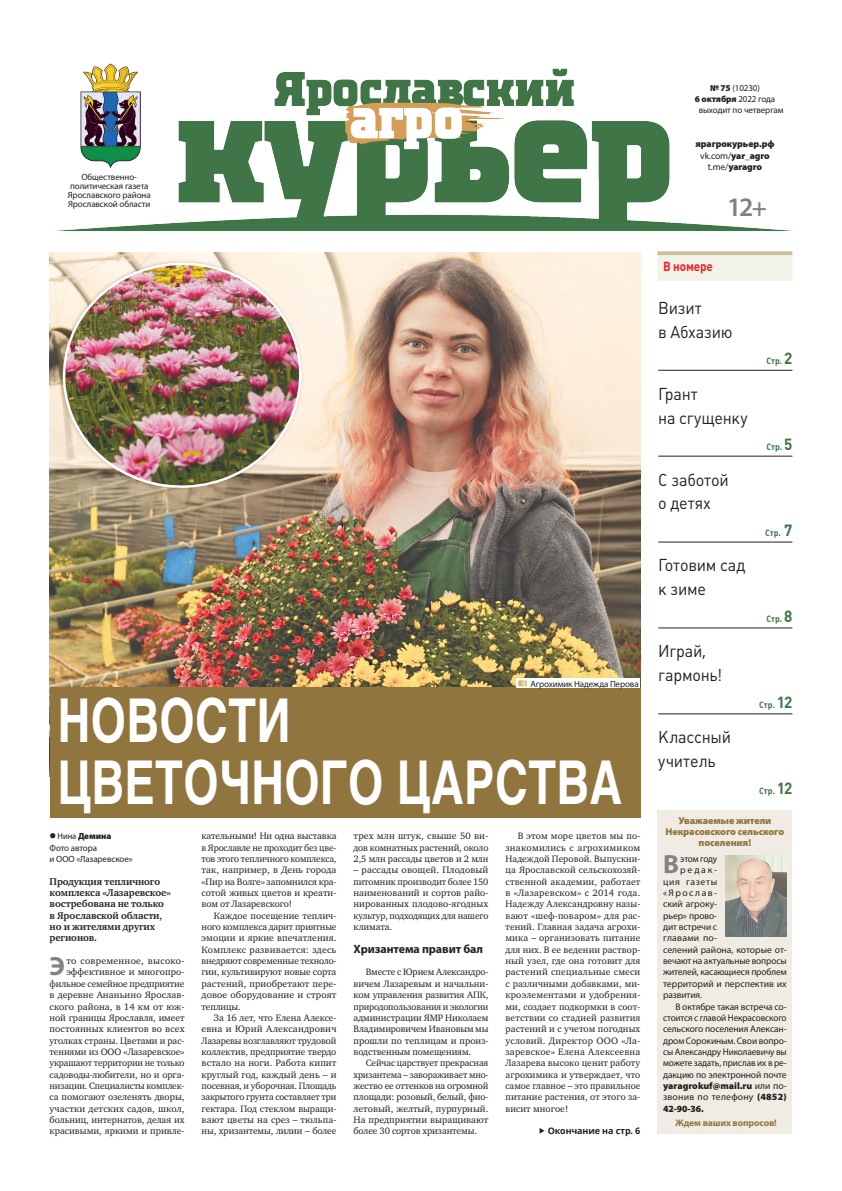
<style>
.page{position:relative;width:842px;height:1191px;background:#fff}
.page>*{position:absolute;margin:0;border:0;box-sizing:border-box;transform-origin:0 0}
.t1{font:700 59.9px/62.8px "Helios";letter-spacing:.01em;color:#fff;scale:.75 1}
.t2{font:600 26.7px "Myriad Pro";color:#808285}
.t3{font:700 26.3px "Myriad Pro";color:#808285}
.t4{font:17px/23.8px "Plumb";letter-spacing:-.015em;color:#231f20;scale:.95 1}
.t5{font:700 13px "Plumb";letter-spacing:-.01em;color:#ee2124;scale:.9 1}
.t6{font:700 12px "Myriad Pro";letter-spacing:-.01em;color:#231f20}
.t7{font:700 10px/11.3px "Charter C";letter-spacing:-.01em;color:#231f20}
.t8{font:900 10px/11px "Myriad Pro";letter-spacing:-.01em;color:#91753e;text-align:center}
.t9{font:9.5px/11.3px "Charter C";letter-spacing:-.005em;color:#231f20;text-align:justify}
.t10{font:9.5px "Myriad Pro";letter-spacing:-.01em;color:#231f20}
.t11{font:900 9.5px/11.2px "Myriad Pro";letter-spacing:-.01em;color:#231f20;text-align:center}
.t12{font:9.5px "Myriad Pro";letter-spacing:.02em;color:#231f20}
.t13{font:700 9.5px "Myriad Pro";letter-spacing:-.01em;color:#91753e}
.t14{font:9.5px "Myriad Pro";letter-spacing:.025em;color:#231f20}
.t15{font:9.5px "Myriad Pro";letter-spacing:.07em;color:#231f20}
.t16{font:9.5px "Myriad Pro";letter-spacing:.15em;color:#231f20}
.t17{font:9px/9px "Myriad Pro";letter-spacing:-.01em;color:#231f20;text-align:center}
.t18{font:9px/11.3px "Myriad Pro";letter-spacing:-.01em;color:#231f20;scale:.95 1}
.t19{font:700 9px "Plumb";letter-spacing:-.005em;color:#407546;scale:.95 1}
.t20{font:900 9px "Myriad Pro";letter-spacing:-.01em;color:#231f20}
.t21{font:700 9px "Open Sans";letter-spacing:-.015em;color:#231f20}
.s1{font-weight:900}
.s2{font-weight:400}
.s3{font-size:25.7px}
.s4{font-family:"SD Helveticons Demo";font-size:12px;color:#dbb061}
.s5{font-size:16px}
</style>
<div class="page">
<svg style="left:657px;top:251px;width:135px;height:4px"></svg>
<div style="left:657px;top:255px;width:135px;height:26px;background:#f2f2e9"></div>
<hr style="left:658px;top:370px;width:134px;height:1px;background:#231f20">
<hr style="left:658px;top:456px;width:134px;height:1px;background:#231f20">
<hr style="left:658px;top:542px;width:134px;height:1px;background:#231f20">
<hr style="left:658px;top:628px;width:134px;height:1px;background:#231f20">
<hr style="left:658px;top:713px;width:134px;height:1px;background:#231f20">
<img style="left:57px;top:68px;width:735px;height:163px">
<img style="left:78px;top:63px;width:63px;height:105px">
<img style="left:50px;top:252px;width:590px;height:435px">
<div style="left:50px;top:687px;width:590px;height:130px;background:#91753e"></div>
<svg style="left:53px;top:252px;width:259px;height:246px"></svg>
<img style="left:61px;top:260px;width:242px;height:230px">
<div style="left:516px;top:678px;width:124px;height:10px;background:#fff"></div>
<div style="left:657px;top:810px;width:135px;height:324px;background:#f1ece3"></div>
<img style="left:726px;top:855px;width:60px;height:81px">
<p class="t17" style="left:68px;top:172px;width:84px">Общественно&shy;политическая газета<br>Ярославского района<br>Ярославской области</p>
<p class="t17" style="left:710px;top:83px;width:51px"><span class="s1">№ 75</span> (10230)</p>
<p class="t20" style="left:695px;top:93px;width:82px">6 октября <span class="s2">2022 года</span></p>
<p class="t17" style="left:699px;top:106px;width:86px">выходит по четвергам</p>
<p class="t11" style="left:695px;top:138px;width:81px">ярагрокурьер.рф <span class="s2">vk.com/</span>yar_agro <span class="s2">t.me/</span>yaragro</p>
<h2 class="t2" style="left:727px;top:189px;width:42px">12<span class="s3">+</span></h2>
<p class="t17" style="left:518px;top:679px;width:122px"><span class="s4">]</span> Агрохимик Надежда Перова</p>
<h1 class="t1" style="left:58px;top:689px;width:754px">НОВОСТИ<br>ЦВЕТОЧНОГО ЦАРСТВА</h1>
<p class="t18" style="left:50px;top:830px;width:89px;text-indent:8px">Нина <span class="s1">Демина<br></span>Фото автора<br>и ООО «Лазаревское»</p>
<p class="t7" style="left:50px;top:876px;width:123px">Продукция тепличного комплекса «Лазаревское» востребована не только в Ярославской области, но и жителями других регионов.</p>
<h3 class="t3" style="left:50px;top:949px;width:17px">Э</h3>
<p class="t9" style="left:50px;top:955px;width:136px;text-align:right">то современное, высоко&shy;эффективное и многопро&shy;фильное семейное предприятие в деревне Ананьино Ярослав&shy;ского района, в 14 км от юж&shy;ной границы Ярославля, имеет постоянных клиентов во всех уголках страны. Цветами и рас&shy;тениями из ООО «Лазаревское» украшают территории не только садоводы-любители, но и орга&shy;низации. Специалисты комплек&shy;са помогают озеленять дворы, участки детских садов, школ, больниц, интернатов, делая их красивыми, яркими и привле-</p>
<p class="t9" style="left:202px;top:830px;width:136px">кательными! Ни одна выставка в Ярославле не проходит без цве&shy;тов этого тепличного комплекса, так, например, в День города «Пир на Волге» запомнился кра&shy;сотой живых цветов и креати&shy;вом от Лазаревского!</p>
<p class="t9" style="left:202px;top:910px;width:137px;text-indent:12px">Каждое посещение теплич&shy;ного комплекса дарит приятные эмоции и яркие впечатления.<br>Комплекс развивается: здесь внедряют современные техноло&shy;гии, культивируют новые сорта растений, приобретают пере&shy;довое оборудование и строят теплицы.</p>
<p class="t9" style="left:202px;top:1012px;width:136px;text-indent:12px">За 16 лет, что Елена Алексе&shy;евна и Юрий Александрович Лазаревы возглавляют трудовой коллектив, предприятие твердо встало на ноги. Работа кипит круглый год, каждый день – и посевная, и уборочная. Площадь закрытого грунта составляет три гектара. Под стеклом выращи&shy;вают цветы на срез – тюльпа&shy;ны, хризантемы, лилии – более</p>
<p class="t9" style="left:353px;top:830px;width:136px">трех млн штук, свыше 50 ви&shy;дов комнатных растений, около 2,5 млн рассады цветов и 2 млн</p>
<p class="t9" style="left:353px;top:864px;width:136px">– рассады овощей. Плодовый питомник производит более 150 наименований и сортов райо&shy;нированных плодово-ягодных культур, подходящих для нашего климата.</p>
<p class="t6" style="left:353px;top:941px;width:131px">Хризантема правит бал</p>
<p class="t9" style="left:353px;top:966px;width:137px;text-indent:12px">Вместе с Юрием Александро&shy;вичем Лазаревым и начальни&shy;ком управления развития АПК, природопользования и экологии администрации ЯМР Николаем Владимировичем Ивановым мы прошли по теплицам и произ&shy;водственным помещениям.</p>
<p class="t9" style="left:353px;top:1057px;width:136px;text-indent:12px">Сейчас царствует прекрасная хризантема – завораживает мно&shy;жество ее оттенков на огромной площади: розовый, белый, фио&shy;летовый, желтый, пурпурный.<br>На предприятии выращивают более 30 сортов хризантемы.</p>
<p class="t9" style="left:505px;top:830px;width:136px;text-indent:12px">В этом море цветов мы по&shy;знакомились с агрохимиком Надеждой Перовой. Выпускни&shy;ца Ярославской сельскохозяй&shy;ственной академии, работает в «Лазаревском» с 2014 года.<br>Надежду Александровну назы&shy;вают «шеф-поваром» для рас&shy;тений. Главная задача агрохи&shy;мика – организовать питание для них. В ее ведении раствор&shy;ный узел, где она готовит для растений специальные смеси с различными добавками, ми&shy;кроэлементами и удобрения&shy;ми, создает подкормки в соот&shy;ветствии со стадией развития растений и с учетом погодных условий. Директор ООО «Ла&shy;заревское» Елена Алексеевна Лазарева высоко ценит работу агрохимика и утверждает, что самое главное – это правильное питание растения, от этого за&shy;висит многое!</p>
<p class="t21" style="left:548px;top:1124px;width:94px">Окончание на стр. 6</p>
<h3 class="t5" style="left:663px;top:259px;width:57px">В номере</h3>
<h3 class="t4" style="left:658px;top:296px;width:80px">Визит<br>в Абхазию</h3>
<h3 class="t4" style="left:658px;top:382px;width:96px">Грант<br>на сгущенку</h3>
<h3 class="t4" style="left:658px;top:468px;width:76px">С заботой о детях</h3>
<h3 class="t4" style="left:658px;top:553px;width:93px">Готовим сад к зиме</h3>
<h3 class="t4" style="left:658px;top:639px;width:69px">Играй, гармонь!</h3>
<h3 class="t4" style="left:658px;top:725px;width:78px">Классный учитель</h3>
<p class="t19" style="left:766px;top:356px;width:29px">Стр. <span class="s5">2</span></p>
<p class="t19" style="left:766px;top:442px;width:29px">Стр. <span class="s5">5</span></p>
<p class="t19" style="left:765px;top:528px;width:30px">Стр. <span class="s5">7</span></p>
<p class="t19" style="left:766px;top:614px;width:29px">Стр. <span class="s5">8</span></p>
<p class="t19" style="left:759px;top:699px;width:36px">Стр. <span class="s5">12</span></p>
<p class="t19" style="left:759px;top:785px;width:36px">Стр. <span class="s5">12</span></p>
<p class="t8" style="left:666px;top:814px;width:120px">Уважаемые жители<br>Некрасовского сельского поселения!</p>
<h3 class="t3" style="left:663px;top:847px;width:17px">В</h3>
<p class="t10" style="left:680px;top:853px;width:38px">этом году</p>
<p class="t10" style="left:680px;top:864px;width:38px">редак-</p>
<p class="t15" style="left:663px;top:875px;width:56px">ция газеты</p>
<p class="t16" style="left:663px;top:887px;width:56px">«Ярослав-</p>
<p class="t10" style="left:663px;top:898px;width:56px">ский агроку-</p>
<p class="t10" style="left:663px;top:909px;width:56px">рьер» прово-</p>
<p class="t10" style="left:663px;top:921px;width:56px">дит встречи с</p>
<p class="t14" style="left:663px;top:932px;width:56px">главами по-</p>
<p class="t10" style="left:663px;top:943px;width:125px">селений района, которые от-</p>
<p class="t10" style="left:663px;top:955px;width:125px">вечают на актуальные вопросы</p>
<p class="t10" style="left:663px;top:966px;width:125px">жителей, касающиеся проблем</p>
<p class="t10" style="left:663px;top:977px;width:125px">территорий и перспектив их</p>
<p class="t10" style="left:663px;top:989px;width:41px">развития.</p>
<p class="t10" style="left:675px;top:1000px;width:113px">В октябре такая встреча со-</p>
<p class="t10" style="left:663px;top:1011px;width:125px">стоится с главой Некрасовского</p>
<p class="t10" style="left:663px;top:1023px;width:125px">сельского поселения Алексан-</p>
<p class="t10" style="left:663px;top:1034px;width:125px">дром Сорокиным. Свои вопро-</p>
<p class="t10" style="left:663px;top:1045px;width:125px">сы Александру Николаевичу вы</p>
<p class="t10" style="left:663px;top:1057px;width:125px">можете задать, прислав их в ре-</p>
<p class="t10" style="left:663px;top:1068px;width:125px">дакцию по электронной почте</p>
<p class="t11" style="left:663px;top:1079px;width:125px">yaragrokuf@mail.ru <span class="s2">или по-</span></p>
<p class="t12" style="left:663px;top:1091px;width:125px">звонив по телефону <span class="s1">(4852)</span></p>
<p class="t11" style="left:663px;top:1102px;width:42px">42-90-36.</p>
<p class="t13" style="left:675px;top:1116px;width:103px">Ждем ваших вопросов!</p>
</div>
